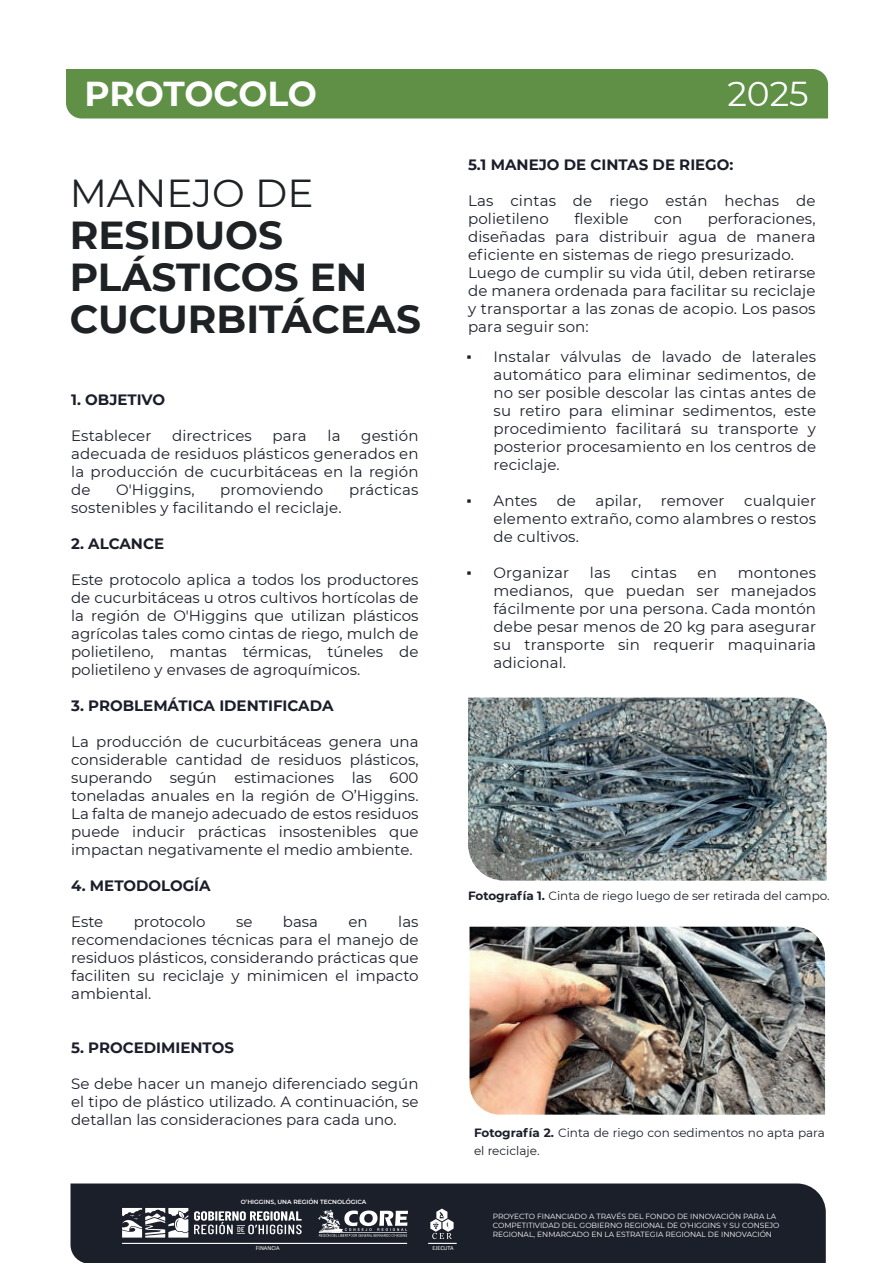
<style>
.page{position:relative;width:893px;height:1263px;background:#fff}
.page>*{position:absolute;margin:0;border:0;box-sizing:border-box;transform-origin:0 0}
.t1{font:700 39px/42px "Montserrat";color:#1e2225}
.t2{font:39px "Montserrat";color:#1e2225}
.t3{font:700 34.5px "Montserrat";letter-spacing:-.01em;color:#fff}
.t4{font:34.5px "Montserrat";color:#fff}
.t5{font:15px/18px "Montserrat";letter-spacing:.01em;color:#1b1f2a;text-align:justify}
.t6{font:15px/18px "Montserrat";color:#1b1e2a;text-align:justify}
.t7{font:700 15px "Montserrat";color:#1b1e2a}
.t8{font:12px/18px "Montserrat";color:#1b1f2a}
.t9{font:7.5px/9px "Montserrat";color:#fff}
.t10{font:600 6px "Montserrat";color:#fff}
.t11{font:6px "Calibri";color:#fff}
.s1{font-family:"Times New Roman"}
.s2{font-weight:700}
</style>
<div class="page">
<div style="left:66px;top:69px;width:762px;height:49px;background:#5f9046"></div>
<img style="left:470px;top:927px;width:355px;height:188px">
<img style="left:468px;top:698px;width:358px;height:183px">
<div style="left:71px;top:1183px;width:755px;height:80px;background:#1b1f2a"></div>
<svg style="left:122px;top:1208px;width:66px;height:29px"></svg>
<svg style="left:194px;top:1211px;width:108px;height:23px"></svg>
<svg style="left:318px;top:1210px;width:90px;height:27px"></svg>
<hr style="left:122px;top:1243px;width:285px;height:1px;background:#fff">
<svg style="left:428px;top:1208px;width:29px;height:36px"></svg>
<h2 class="t3" style="left:84px;top:69px;width:234px">PROTOCOLO</h2>
<h2 class="t4" style="left:727px;top:70px;width:83px">2025</h2>
<h1 class="t2" style="left:70px;top:166px;width:245px">MANEJO DE</h1>
<h1 class="t1" style="left:70px;top:212px;width:353px">RESIDUOS<br>PLÁSTICOS EN<br>CUCURBITÁCEAS</h1>
<p class="t7" style="left:71px;top:389px;width:96px">1. OBJETIVO</p>
<p class="t5" style="left:71px;top:426px;width:82px">Establecer</p>
<p class="t5" style="left:172px;top:426px;width:81px">directrices</p>
<p class="t5" style="left:273px;top:426px;width:36px">para</p>
<p class="t5" style="left:327px;top:426px;width:15px">la</p>
<p class="t5" style="left:71px;top:426px;width:349px;text-indent:290px">gestión adecuada de residuos plásticos generados en la producción de cucurbitáceas en la región de</p>
<p class="t5" style="left:116px;top:480px;width:80px">O'Higgins,</p>
<p class="t5" style="left:220px;top:480px;width:105px">promoviendo</p>
<p class="t5" style="left:349px;top:480px;width:71px">prácticas</p>
<p class="t5" style="left:71px;top:498px;width:272px">sostenibles y facilitando el reciclaje.</p>
<p class="t7" style="left:71px;top:533px;width:95px">2. ALCANCE</p>
<p class="t6" style="left:71px;top:570px;width:349px">Este protocolo aplica a todos los productores de cucurbitáceas u otros cultivos hortícolas de la región de O'Higgins que utilizan plásticos agrícolas tales como cintas de riego, mulch de polietileno, mantas térmicas, túneles de polietileno y envases de agroquímicos.</p>
<p class="t7" style="left:71px;top:695px;width:264px">3. PROBLEMÁTICA IDENTIFICADA</p>
<p class="t6" style="left:71px;top:732px;width:349px">La producción de cucurbitáceas genera una considerable cantidad de residuos plásticos, superando según estimaciones las 600 toneladas anuales en la región de O’Higgins.<br>La falta de manejo adecuado de estos residuos puede inducir prácticas insostenibles que impactan negativamente el medio ambiente.</p>
<p class="t7" style="left:71px;top:875px;width:141px">4. METODOLOGÍA</p>
<p class="t6" style="left:71px;top:912px;width:34px">Este</p>
<p class="t6" style="left:134px;top:912px;width:73px">protocolo</p>
<p class="t6" style="left:236px;top:912px;width:18px">se</p>
<p class="t6" style="left:283px;top:912px;width:37px">basa</p>
<p class="t6" style="left:349px;top:912px;width:21px">en</p>
<p class="t6" style="left:71px;top:912px;width:349px;text-indent:327px">las recomendaciones técnicas para el manejo de residuos plásticos, considerando prácticas que faciliten su reciclaje y minimicen el impacto ambiental.</p>
<p class="t7" style="left:468px;top:153px;width:267px">5.1 MANEJO DE CINTAS DE RIEGO:</p>
<p class="t5" style="left:468px;top:191px;width:349px">Las cintas de riego están hechas de polietileno</p>
<p class="t5" style="left:468px;top:209px;width:349px;text-align:left;text-indent:240px">perforaciones, diseñadas para distribuir agua de manera eficiente en sistemas de riego presurizado.<br>Luego de cumplir su vida útil, deben retirarse de manera ordenada para facilitar su reciclaje y transportar a las zonas de acopio. Los pasos para seguir son:</p>
<p class="t5" style="left:494px;top:347px;width:324px;text-indent:-27px"><span class="s1">▪</span> Instalar válvulas de lavado de laterales automático para eliminar sedimentos, de no ser posible descolar las cintas antes de su retiro para eliminar sedimentos, este procedimiento facilitará su transporte y posterior procesamiento en los centros de reciclaje.</p>
<p class="t5" style="left:467px;top:491px;width:72px"><span class="s1">▪</span> Antes</p>
<p class="t5" style="left:557px;top:491px;width:21px">de</p>
<p class="t5" style="left:595px;top:491px;width:47px">apilar,</p>
<p class="t5" style="left:661px;top:491px;width:65px">remover</p>
<p class="t5" style="left:574px;top:209px;width:56px">flexible</p>
<p class="t5" style="left:654px;top:209px;width:30px">con</p>
<p class="t5" style="left:494px;top:491px;width:324px;text-indent:251px">cualquier elemento extraño, como alambres o restos de cultivos.</p>
<p class="t5" style="left:467px;top:563px;width:104px"><span class="s1">▪</span> Organizar</p>
<p class="t5" style="left:590px;top:563px;width:22px">las</p>
<p class="t5" style="left:631px;top:563px;width:47px">cintas</p>
<p class="t5" style="left:698px;top:563px;width:21px">en</p>
<p class="t5" style="left:494px;top:563px;width:324px;text-indent:244px">montones medianos, que puedan ser manejados fácilmente por una persona. Cada montón debe pesar menos de 20 kg para asegurar su transporte sin requerir maquinaria adicional.</p>
<p class="t8" style="left:468px;top:886px;width:363px"><span class="s2">Fotografía 1.</span> Cinta de riego luego de ser retirada del campo.</p>
<p class="t7" style="left:71px;top:1037px;width:164px">5. PROCEDIMIENTOS</p>
<p class="t6" style="left:71px;top:1074px;width:349px">Se debe hacer un manejo diferenciado según el tipo de plástico utilizado. A continuación, se detallan las consideraciones para cada uno.</p>
<p class="t10" style="left:241px;top:1197px;width:127px">O’HIGGINS, UNA REGIÓN TECNOLÓGICA</p>
<p class="t11" style="left:256px;top:1244px;width:25px">FINANCIA</p>
<p class="t11" style="left:433px;top:1244px;width:22px">EJECUTA</p>
<p class="t8" style="left:474px;top:1123px;width:352px"><span class="s2">Fotografía 2.</span> Cinta de riego con sedimentos no apta para el reciclaje.</p>
<p class="t9" style="left:493px;top:1212px;width:288px">PROYECTO FINANCIADO A TRAVÉS DEL FONDO DE INNOVACIÓN PARA LA<br>COMPETITIVIDAD DEL GOBIERNO REGIONAL DE O’HIGGINS Y SU CONSEJO<br>REGIONAL, ENMARCADO EN LA ESTRATEGIA REGIONAL DE INNOVACIÓN</p>
</div>
